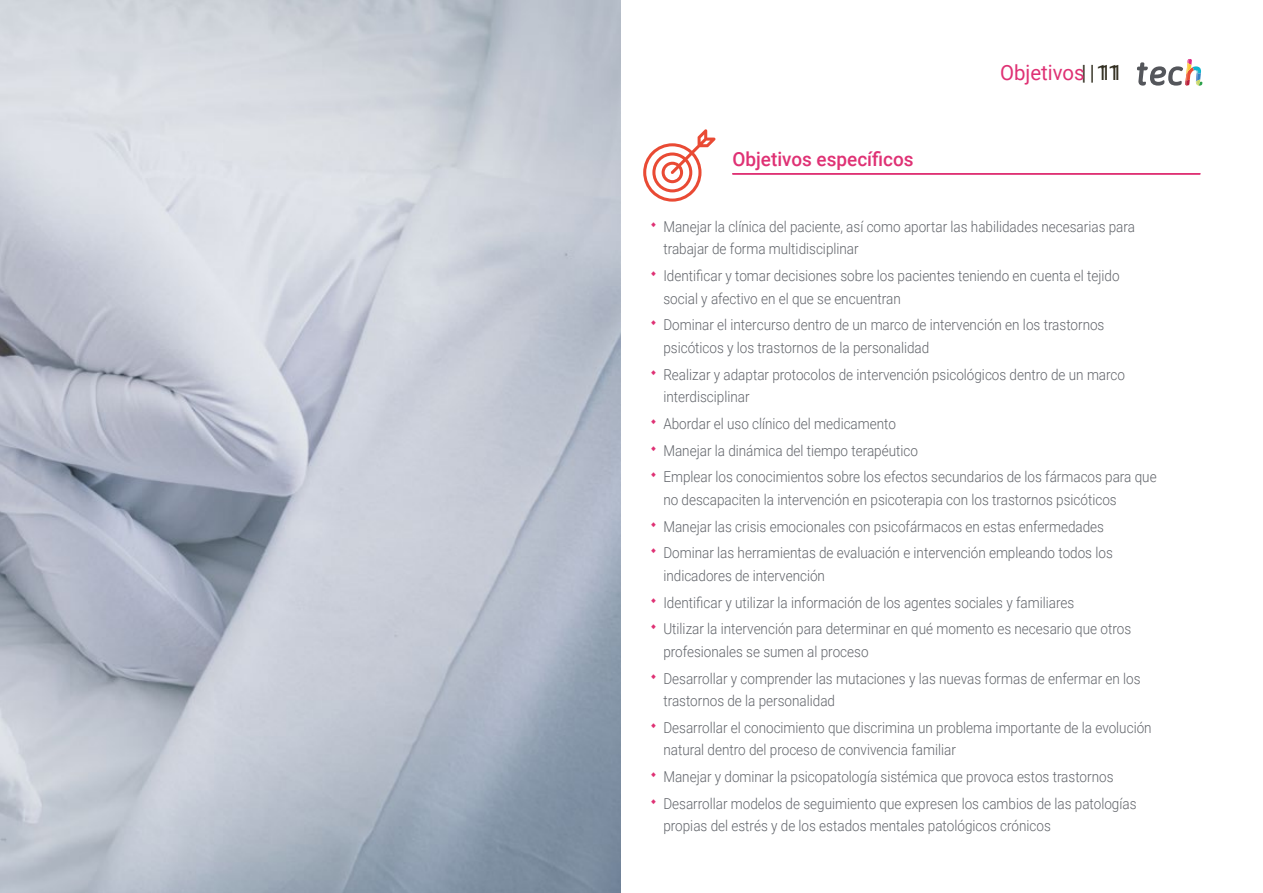
<style>
.page{position:relative;width:1263px;height:893px;background:#fff}
.page>*{position:absolute;margin:0;border:0;box-sizing:border-box;transform-origin:0 0}
.t1{font:21px "Roboto";color:#df3174}
.t2{font:21px "Roboto";color:#312e20}
.t3{font:500 19.5px "Roboto";color:#df3174}
.t4{font:300 15px/26.7px "Roboto";color:#61646a;scale:.9 1}
.s1{color:#312e20}
</style>
<div class="page">
<img style="left:0;top:0;width:621px;height:893px">
<svg style="left:1137px;top:59px;width:65px;height:27px"></svg>
<hr style="left:732px;top:173px;width:468px;height:1px;background:#df3174">
<svg style="left:643px;top:129px;width:73px;height:73px"></svg>
<hr style="left:732px;top:174px;width:468px;height:1px;background:#df3174">
<h2 class="t3" style="left:732px;top:145px;width:183px">Objetivos específicos</h2>
<h1 class="t1" style="left:1000px;top:57px;width:121px">Objetivos <span class="s1">| 11</span></h1>
<h1 class="t2" style="left:1090px;top:57px;width:34px">| 11</h1>
<p class="t4" style="left:663px;top:215px;width:525px;line-height:22.5px">Manejar la clínica del paciente, así como aportar las habilidades necesarias para trabajar de forma multidisciplinar</p>
<p class="t4" style="left:663px;top:264px;width:508px;line-height:22.5px">Identificar y tomar decisiones sobre los pacientes teniendo en cuenta el tejido social y afectivo en el que se encuentran</p>
<p class="t4" style="left:663px;top:313px;width:492px;line-height:22.5px">Dominar el intercurso dentro de un marco de intervención en los trastornos psicóticos y los trastornos de la personalidad</p>
<p class="t4" style="left:663px;top:362px;width:515px;line-height:22.5px">Realizar y adaptar protocolos de intervención psicológicos dentro de un marco interdisciplinar</p>
<p class="t4" style="left:663px;top:410px;width:550px">Abordar el uso clínico del medicamento<br>Manejar la dinámica del tiempo terapéutico<br>Emplear los conocimientos sobre los efectos secundarios de los fármacos para que</p>
<p class="t4" style="left:663px;top:486px;width:505px">no descapaciten la intervención en psicoterapia con los trastornos psicóticos<br>Manejar las crisis emocionales con psicofármacos en estas enfermedades<br>Dominar las herramientas de evaluación e intervención empleando todos los</p>
<p class="t4" style="left:663px;top:562px;width:521px">indicadores de intervención<br>Identificar y utilizar la información de los agentes sociales y familiares<br>Utilizar la intervención para determinar en qué momento es necesario que otros</p>
<p class="t4" style="left:663px;top:638px;width:532px">profesionales se sumen al proceso<br>Desarrollar y comprender las mutaciones y las nuevas formas de enfermar en los</p>
<p class="t4" style="left:663px;top:687px;width:544px">trastornos de la personalidad<br>Desarrollar el conocimiento que discrimina un problema importante de la evolución</p>
<p class="t4" style="left:663px;top:736px;width:527px">natural dentro del proceso de convivencia familiar<br>Manejar y dominar la psicopatología sistémica que provoca estos trastornos<br>Desarrollar modelos de seguimiento que expresen los cambios de las patologías</p>
<p class="t4" style="left:663px;top:812px;width:432px">propias del estrés y de los estados mentales patológicos crónicos</p>
</div>
